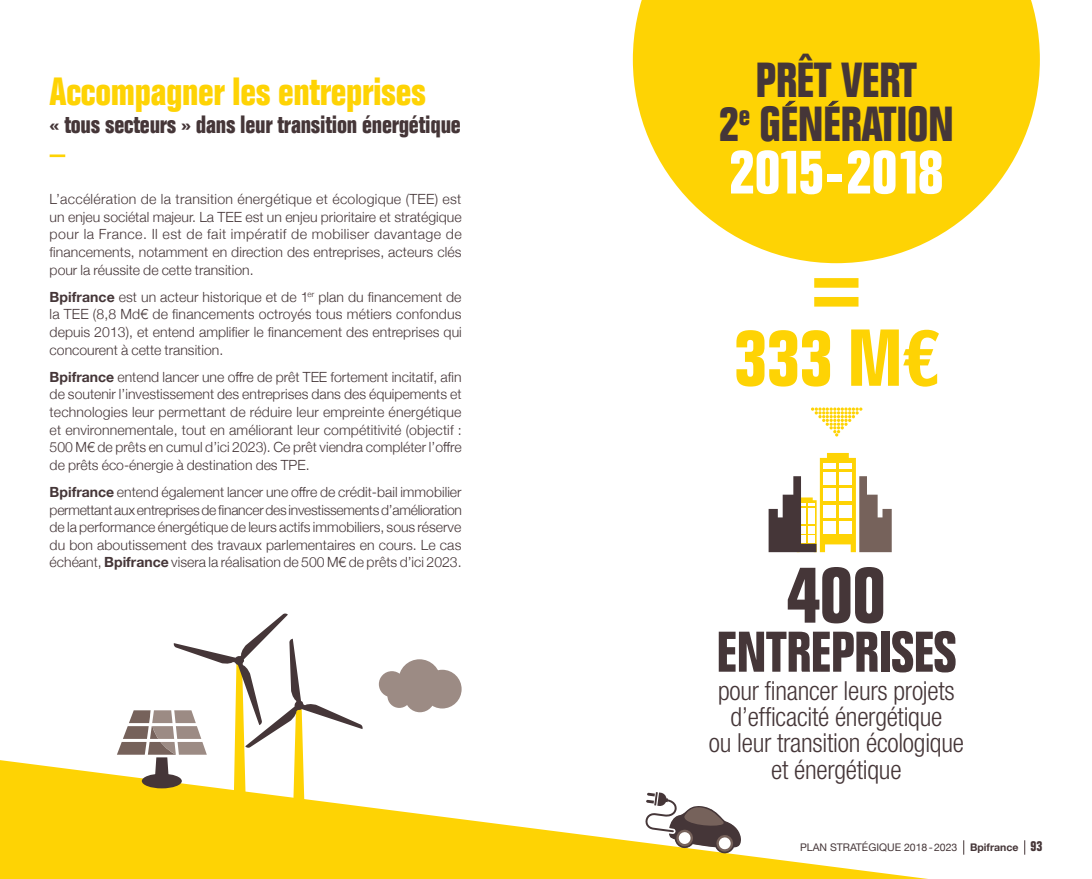
<style>
.page{position:relative;width:1092px;height:879px;background:#fff}
.page>*{position:absolute;margin:0;border:0;box-sizing:border-box;transform-origin:0 0}
.t1{font:700 condensed 78.75px "Folio";color:#fed304}
.t2{font:700 condensed 78.75px "Folio";color:#453638}
.t3{font:700 condensed 61.25px "Folio";letter-spacing:-.03em;color:#fff}
.t4{font:700 condensed 56px "Folio";letter-spacing:-.01em;color:#453638}
.t5{font:700 condensed 48.12px/43.8px "Folio";letter-spacing:-.01em;color:#453638;text-align:center}
.t6{font:700 condensed 38.5px "Folio";letter-spacing:-.01em;color:#fed304}
.t7{font:300 condensed 26.25px/26.2px "Helvetica Neue";letter-spacing:-.01em;color:#453638;text-align:center}
.t8{font:700 condensed 24.5px "Folio";letter-spacing:-.01em;color:#453638}
.t9{font:300 14px/17.5px "Helvetica Neue";color:#453638;text-align:justify}
.t10{font:10.5px "Helvetica Neue";color:#453638}
.s1{font-weight:700}
.s2{font-family:"Helvetica Neue"}
.s3{font-family:"Folio";font-weight:700;font-stretch:condensed;font-size:14px}
</style>
<div class="page">
<hr style="left:50px;top:154px;width:15px;height:3px;background:#fed304">
<svg style="left:0;top:760px;width:920px;height:118px;fill:#fed304"></svg>
<svg style="left:645px;top:791px;width:96px;height:62px"></svg>
<svg style="left:678px;top:831px;width:13px;height:12px"></svg>
<svg style="left:718px;top:836px;width:13px;height:13px"></svg>
<svg style="left:113px;top:613px;width:250px;height:222px"></svg>
<svg style="left:234px;top:655px;width:9px;height:9px"></svg>
<div style="left:237px;top:657px;width:7px;height:6px;background:#453638;border-radius:3px"></div>
<div style="left:405px;top:681px;width:30px;height:30px;background:#9c8b84;border-radius:50%"></div>
<div style="left:423px;top:669px;width:38px;height:39px;background:#9c8b84;border-radius:50%"></div>
<div style="left:398px;top:659px;width:42px;height:42px;background:#9c8b84;border-radius:50%"></div>
<div style="left:379px;top:670px;width:26px;height:26px;background:#9c8b84;border-radius:50%"></div>
<div style="left:387px;top:683px;width:24px;height:24px;background:#9c8b84;border-radius:50%"></div>
<svg style="left:632px;top:0;width:407px;height:263px;fill:#fed304"></svg>
<svg style="left:784px;top:101px;width:11px;height:5px"></svg>
<svg style="left:827px;top:101px;width:11px;height:5px"></svg>
<svg style="left:768px;top:453px;width:123px;height:99px"></svg>
<svg style="left:811px;top:407px;width:51px;height:29px"></svg>
<svg style="left:814px;top:278px;width:44px;height:28px"></svg>
<svg style="left:963px;top:840px;width:1px;height:14px"></svg>
<svg style="left:1024px;top:840px;width:1px;height:14px"></svg>
<h3 class="t6" style="left:50px;top:70px;width:378px">Accompagner les entreprises</h3>
<h3 class="t8" style="left:50px;top:110px;width:412px">« tous secteurs » dans leur transition énergétique</h3>
<p class="t9" style="left:50px;top:189px;width:413px">L’accélération de la transition énergétique et écologique (TEE) est un enjeu sociétal majeur. La TEE est un enjeu prioritaire et stratégique pour la France. Il est de fait impératif de mobiliser davantage de financements, notamment en direction des entreprises, acteurs clés pour la réussite de cette transition.</p>
<p class="t9" style="left:50px;top:287px;width:414px"><span class="s1">Bpifrance</span> est un acteur historique et de 1<sup>er</sup> plan du financement de la TEE (8,8 Md€ de financements octroyés tous métiers confondus depuis 2013), et entend amplifier le financement des entreprises qui concourent à cette transition.</p>
<p class="t9" style="left:50px;top:367px;width:413px"><span class="s1">Bpifrance</span> entend lancer une offre de prêt TEE fortement incitatif, afin de soutenir l’investissement des entreprises dans des équipements et technologies leur permettant de réduire leur empreinte énergétique et environnementale, tout en améliorant leur compétitivité (objectif :<br>500 M€ de prêts en cumul d’ici 2023). Ce prêt viendra compléter l’offre de prêts éco-énergie à destination des TPE.</p>
<p class="t9" style="left:50px;top:482px;width:414px"><span class="s1">Bpifrance</span> entend également lancer une offre de crédit-bail immobilier permettant aux entreprises de financer des investissements d’amélioration de la performance énergétique de leurs actifs immobiliers, sous réserve du bon aboutissement des travaux parlementaires en cours. Le cas échéant, <span class="s1">Bpifrance</span> visera la réalisation de 500 M€ de prêts d’ici 2023.</p>
<h3 class="t5" style="left:718px;top:59px;width:237px">PRÊT VERT<br>2<sup>e</sup> GENERATION</h3>
<h2 class="t3" style="left:729px;top:138px;width:216px">2015 -2018</h2>
<h1 class="t1" style="left:733px;top:314px;width:207px">333 M<span class="s2">€</span></h1>
<h1 class="t2" style="left:786px;top:551px;width:101px">400</h1>
<h3 class="t4" style="left:716px;top:620px;width:242px">ENTREPRISES</h3>
<h3 class="t7" style="left:708px;top:676px;width:256px">pour financer leurs projets d’efficacité énergétique<br>ou leur transition écologique et énergétique</h3>
<p class="t10" style="left:800px;top:839px;width:244px">PLAN STRATÉGIQUE 2018-2023 <span class="s1">Bpifrance</span> <span class="s3">93</span></p>
</div>
